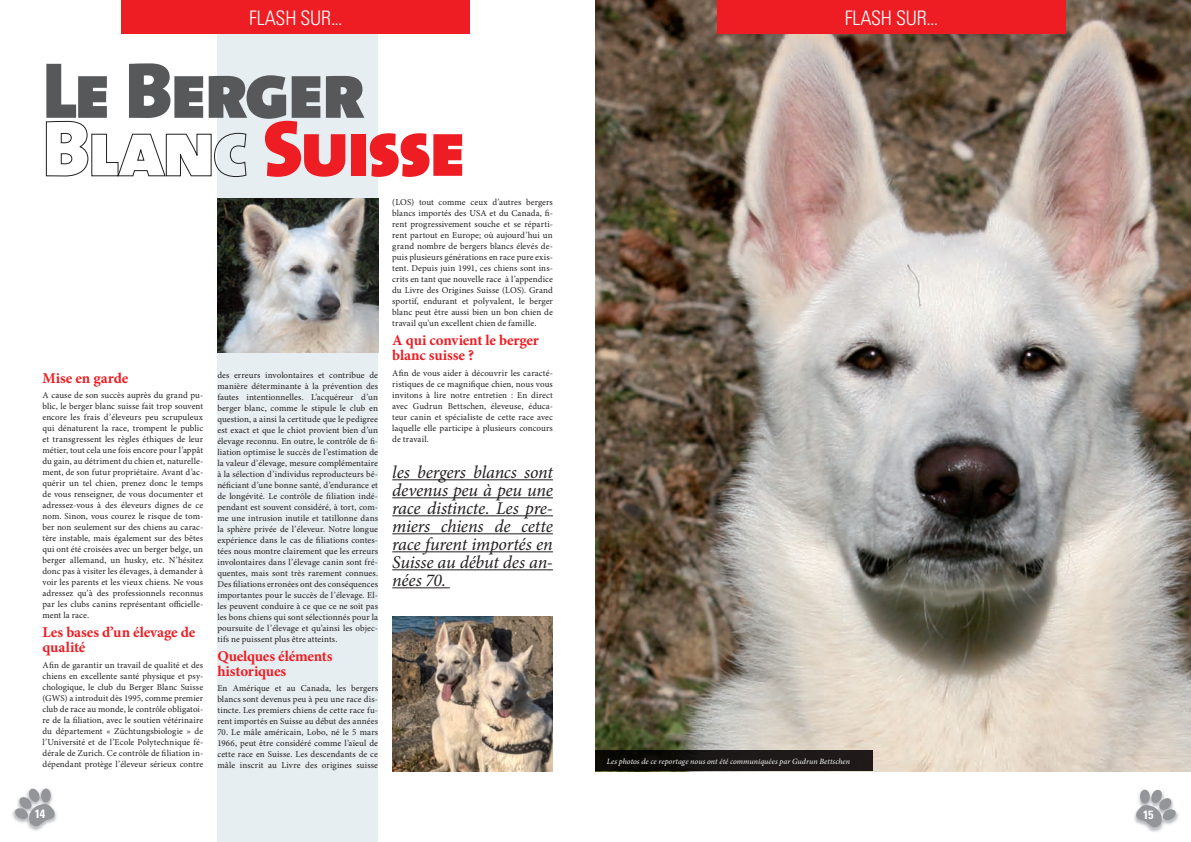
<style>
.page{position:relative;width:1191px;height:842px;background:#fff}
.page>*{position:absolute;margin:0;border:0;box-sizing:border-box;transform-origin:0 0}
.Body_1{font:80px/58px "The Sans Black Caps";letter-spacing:-.035em;color:#57585a}
.t1{font:300 condensed 20px "Univers";letter-spacing:-.015em;color:#fff}
.Body_1-2{font:italic 18px/18px "Minion Pro";letter-spacing:-.01em;color:#231f20;text-align:justify}
.Body_1-3{font:700 15px/15px "Minion Pro";letter-spacing:-.01em;color:#ee1d23}
.Body_1-4{font:700 condensed 12px "Univers";color:#fff}
.Body_1-5{font:9px/11px "Minion Pro";letter-spacing:.01em;color:#231f20;text-align:justify}
.Body_1-6{font:italic 8px "Minion Pro";letter-spacing:.005em;color:#fff}
.s1{color:#ee1d23}
</style>
<div class="page">
<div style="left:217px;top:0;width:161px;height:842px;background:#e7eef1"></div>
<img style="left:595px;top:0;width:596px;height:771px">
<div style="left:122px;top:0;width:348px;height:34px;background:#ee1d23"></div>
<div style="left:717px;top:0;width:348px;height:34px;background:#ee1d23"></div>
<img style="left:1134px;top:811px;width:45px;height:21px">
<svg style="left:1136px;top:789px;width:40px;height:40px"></svg>
<div style="left:1140px;top:790px;width:9px;height:13px;background:#939598;border-radius:50%"></div>
<img style="left:12px;top:810px;width:45px;height:21px">
<svg style="left:14px;top:788px;width:41px;height:40px"></svg>
<div style="left:41px;top:788px;width:10px;height:14px;background:#939598;border-radius:50%"></div>
<svg style="left:45px;top:120px;width:202px;height:57px"></svg>
<img style="left:217px;top:198px;width:161px;height:154px">
<hr style="left:392px;top:479px;width:161px;height:1px;background:#231f20">
<hr style="left:392px;top:497px;width:161px;height:1px;background:#231f20">
<hr style="left:392px;top:515px;width:161px;height:1px;background:#231f20">
<hr style="left:392px;top:533px;width:161px;height:1px;background:#231f20">
<hr style="left:392px;top:551px;width:161px;height:1px;background:#231f20">
<hr style="left:392px;top:569px;width:161px;height:1px;background:#231f20">
<hr style="left:392px;top:587px;width:58px;height:1px;background:#231f20">
<img style="left:392px;top:616px;width:161px;height:155px">
<div style="left:595px;top:751px;width:277px;height:20px;background:linear-gradient(to right,#0a0a05,#251f1f)"></div>
<p class="t1" style="left:249px;top:6px;width:95px">FLASH SUR...</p>
<p class="t1" style="left:844px;top:6px;width:95px">FLASH SUR...</p>
<p class="Body_1" style="left:263px;top:60px;width:205px;text-indent:-220px">Le Berger<br><span class="s1">Suisse</span></p>
<p class="Body_1-3" style="left:43px;top:370px;width:87px">Mise en garde</p>
<p class="Body_1-5" style="left:43px;top:390px;width:162px">A cause de son succès auprès du grand pu&shy;blic, le berger blanc suisse fait trop souvent encore les frais d’éleveurs peu scrupuleux qui dénaturent la race, trompent le public et transgressent les règles éthiques de leur métier, tout cela une fois encore pour l’appât du gain, au détriment du chien et, naturelle&shy;ment, de son futur propriétaire. Avant d’ac&shy;quérir un tel chien, prenez donc le temps de vous renseigner, de vous documenter et adressez-vous à des éleveurs dignes de ce nom. Sinon, vous courez le risque de tom&shy;ber non seulement sur des chiens au carac&shy;tère instable, mais également sur des bêtes qui ont été croisées avec un berger belge, un berger allemand, un husky, etc. N’hésitez donc pas à visiter les élevages, à demander à voir les parents et les vieux chiens. Ne vous adressez qu’à des professionnels reconnus par les clubs canins représentant officielle&shy;ment la race.</p>
<p class="Body_1-3" style="left:43px;top:625px;width:154px">Les bases d’un élevage de qualité</p>
<p class="Body_1-5" style="left:43px;top:659px;width:162px">Afin de garantir un travail de qualité et des chiens en excellente santé physique et psy&shy;chologique, le club du Berger Blanc Suisse (GWS) a introduit dès 1995, comme premier club de race au monde, le contrôle obligatoi&shy;re de la filiation, avec le soutien vétérinaire du département « Züchtungsbiologie » de l’Université et de l’Ecole Polytechnique fé&shy;dérale de Zurich. Ce contrôle de filiation in&shy;dépendant protège l’éleveur sérieux contre</p>
<p class="Body_1-5" style="left:217px;top:369px;width:162px">des erreurs involontaires et contribue de manière déterminante à la prévention des fautes intentionnelles. L’acquéreur d’un berger blanc, comme le stipule le club en question, a ainsi la certitude que le pedigree est exact et que le chiot provient bien d’un élevage reconnu. En outre, le contrôle de fi&shy;liation optimise le succès de l’estimation de la valeur d’élevage, mesure complémentaire à la sélection d’individus reproducteurs bé&shy;néficiant d’une bonne santé, d’endurance et de longévité. Le contrôle de filiation indé&shy;pendant est souvent considéré, à tort, com&shy;me une intrusion inutile et tatillonne dans la sphère privée de l’éleveur. Notre longue expérience dans le cas de filiations contes&shy;tées nous montre clairement que les erreurs involontaires dans l’élevage canin sont fré&shy;quentes, mais sont très rarement connues.<br>Des filiations erronées ont des conséquences importantes pour le succès de l’élevage. El&shy;les peuvent conduire à ce que ce ne soit pas les bons chiens qui sont sélectionnés pour la poursuite de l’élevage et qu’ainsi les objec&shy;tifs ne puissent plus être atteints.</p>
<p class="Body_1-3" style="left:217px;top:649px;width:117px">Quelques éléments historiques</p>
<p class="Body_1-5" style="left:217px;top:683px;width:162px">En Amérique et au Canada, les bergers blancs sont devenus peu à peu une race dis&shy;tincte. Les premiers chiens de cette race fu&shy;rent importés en Suisse au début des années</p>
<p class="Body_1-5" style="left:217px;top:727px;width:162px">70. Le mâle américain, Lobo, né le 5 mars 1966, peut être considéré comme l’aïeul de cette race en Suisse. Les descendants de ce mâle inscrit au Livre des origines suisse</p>
<p class="Body_1-5" style="left:392px;top:197px;width:162px">(LOS) tout comme ceux d’autres bergers blancs importés des USA et du Canada, fi&shy;rent progressivement souche et se réparti&shy;rent partout en Europe; où aujourd’hui un grand nombre de bergers blancs élevés de&shy;puis plusieurs générations en race pure exis&shy;tent. Depuis juin 1991, ces chiens sont ins&shy;crits en tant que nouvelle race à l’appendice du Livre des Origines Suisse (LOS). Grand sportif, endurant et polyvalent, le berger blanc peut être aussi bien un bon chien de travail qu’un excellent chien de famille.</p>
<p class="Body_1-3" style="left:392px;top:333px;width:148px">A qui convient le berger blanc suisse ?</p>
<p class="Body_1-5" style="left:392px;top:367px;width:162px">Afin de vous aider à découvrir les caracté&shy;ristiques de ce magnifique chien, nous vous invitons à lire notre entretien : En direct avec Gudrun Bettschen, éleveuse, éduca&shy;teur canin et spécialiste de cette race avec laquelle elle participe à plusieurs concours de travail.</p>
<p class="Body_1-2" style="left:392px;top:463px;width:162px">les bergers blancs sont devenus peu à peu une race distincte. Les pre&shy;miers chiens de cette race furent importés en Suisse au début des an&shy;nées 70.</p>
<p class="Body_1-6" style="left:607px;top:756px;width:245px">Les photos de ce reportage nous ont été communiquées par Gudrun Bettschen</p>
<p class="Body_1-4" style="left:35px;top:806px;width:12px">14</p>
<p class="Body_1-4" style="left:1143px;top:807px;width:12px">15</p>
</div>
